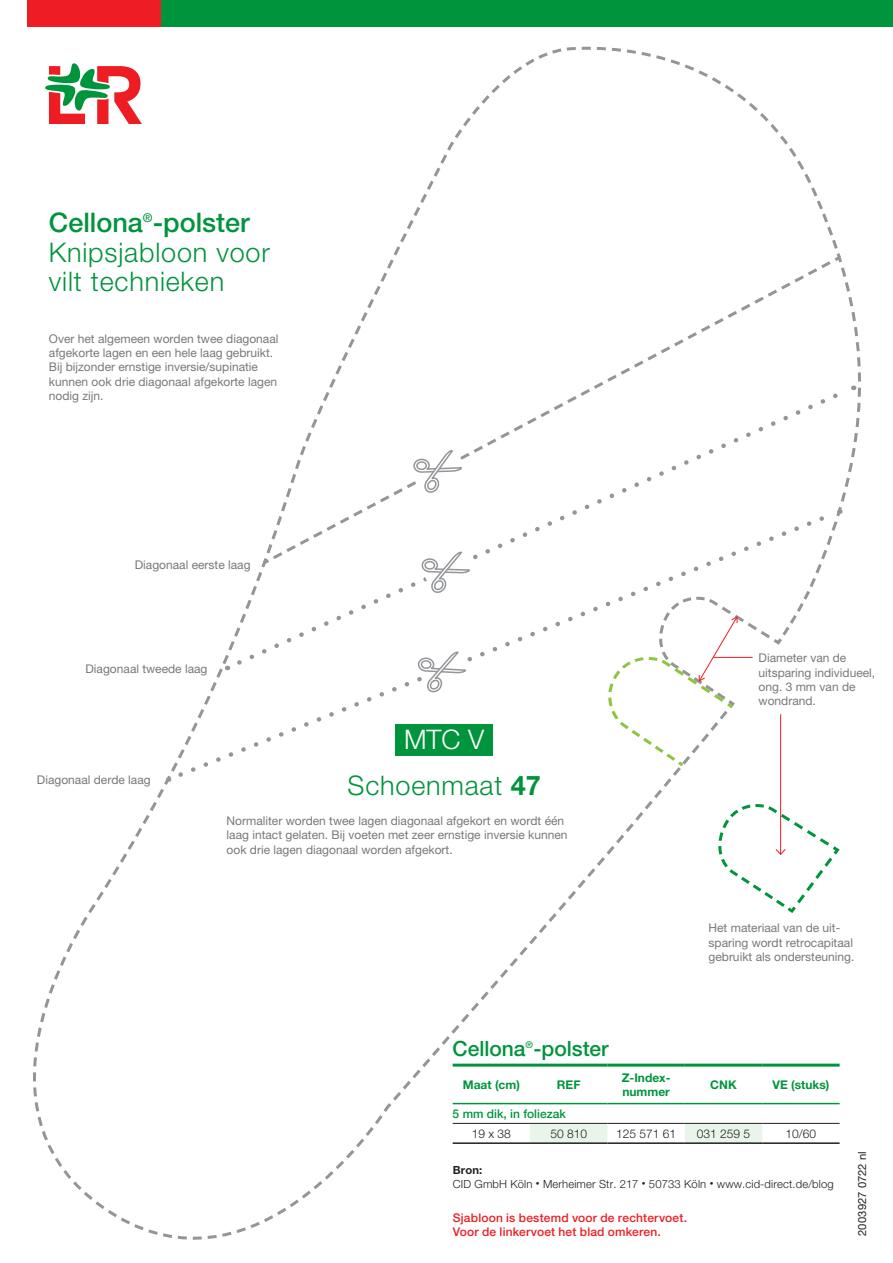
<style>
.page{position:relative;width:893px;height:1263px;background:#fff}
.page>*{position:absolute;margin:0;border:0;box-sizing:border-box;transform-origin:0 0}
.t1{font:300 27px/29.7px "Helvetica Neue LT Pro";letter-spacing:.03em;color:#00943d;text-align:center}
.t2{font:500 21px "Helvetica Neue LT Pro";color:#00943d}
.t3{font:12px/14.4px "Helvetica Neue LT Pro";color:#76787b}
.t4{font:500 12px/14.4px "Helvetica Neue LT Pro";letter-spacing:.015em;color:#ee1d23}
.t5{font:700 12px/13.5px "Helvetica Neue LT Pro";color:#00943d}
.t6{font:300 12px "Helvetica Neue LT Pro";color:#231f20}
.t7{font:500 12px "Helvetica Neue LT Pro";color:#00943d}
.t8{font:300 11.25px/13.6px "Helvetica Neue LT Pro";letter-spacing:.01em;color:#231f20}
.t9{font:11.25px "Helvetica Neue LT Pro";letter-spacing:.01em;color:#231f20}
.s1{font-weight:500}
.s2{color:#fff}
.s3{font-weight:700}
.s4{font-size:7.5px}
</style>
<div class="page">
<svg style="left:121px;top:1220px;width:148px;height:20px"></svg>
<svg style="left:33px;top:917px;width:52px;height:278px"></svg>
<svg style="left:175px;top:567px;width:641px;height:210px"></svg>
<svg style="left:812px;top:267px;width:49px;height:313px"></svg>
<div style="left:161px;top:0;width:732px;height:27px;background:#00943d"></div>
<div style="left:27px;top:0;width:134px;height:27px;background:#ee1d23"></div>
<svg style="left:45px;top:63px;width:97px;height:61px"></svg>
<div style="left:395px;top:724px;width:98px;height:31px;background:#00943d"></div>
<svg style="left:413px;top:567px;width:57px;height:156px"></svg>
<svg style="left:587px;top:587px;width:253px;height:326px"></svg>
<svg style="left:261px;top:46px;width:582px;height:521px"></svg>
<svg style="left:453px;top:1104px;width:387px;height:38px"></svg>
<hr style="left:453px;top:1063px;width:77px;height:3px;background:#00943d">
<hr style="left:530px;top:1063px;width:77px;height:3px;background:#00943d">
<hr style="left:607px;top:1063px;width:78px;height:3px;background:#00943d">
<hr style="left:685px;top:1063px;width:77px;height:3px;background:#00943d">
<hr style="left:762px;top:1063px;width:78px;height:3px;background:#00943d">
<hr style="left:453px;top:1103px;width:77px;height:1px;background:#00943d">
<hr style="left:530px;top:1103px;width:77px;height:1px;background:#00943d">
<hr style="left:607px;top:1103px;width:78px;height:1px;background:#00943d">
<hr style="left:685px;top:1103px;width:77px;height:1px;background:#00943d">
<hr style="left:762px;top:1103px;width:78px;height:1px;background:#00943d">
<hr style="left:453px;top:1142px;width:77px;height:2px;background:#231f20">
<hr style="left:530px;top:1142px;width:77px;height:2px;background:#231f20">
<hr style="left:607px;top:1142px;width:78px;height:2px;background:#231f20">
<hr style="left:685px;top:1142px;width:77px;height:2px;background:#231f20">
<hr style="left:762px;top:1142px;width:78px;height:2px;background:#231f20">
<hr style="left:453px;top:1123px;width:77px;height:1px;background:#231f20">
<hr style="left:530px;top:1123px;width:77px;height:1px;background:#231f20">
<hr style="left:607px;top:1123px;width:78px;height:1px;background:#231f20">
<hr style="left:685px;top:1123px;width:77px;height:1px;background:#231f20">
<hr style="left:762px;top:1123px;width:78px;height:1px;background:#231f20">
<h1 class="t1" style="left:49px;top:207px;width:222px;text-align:left"><span class="s1">Cellona</span><sup>®</sup><span class="s1">-polster<br></span>Knipsjabloon voor vilt technieken</h1>
<p class="t3" style="left:49px;top:331px;width:231px">Over het algemeen worden twee diagonaal afgekorte lagen en een hele laag gebruikt.<br>Bij bijzonder ernstige inversie/supinatie kunnen ook drie diagonaal afgekorte lagen nodig zijn.</p>
<p class="t3" style="left:135px;top:557px;width:117px">Diagonaal eerste laag</p>
<p class="t3" style="left:86px;top:662px;width:123px">Diagonaal tweede laag</p>
<p class="t3" style="left:37px;top:772px;width:115px">Diagonaal derde laag</p>
<h1 class="t1" style="left:348px;top:716px;width:195px;line-height:45.9px"><span class="s2">MTC V<br></span>Schoenmaat <span class="s3">47</span></h1>
<p class="t3" style="left:227px;top:813px;width:342px">Normaliter worden twee lagen diagonaal afgekort en wordt één laag intact gelaten. Bij voeten met zeer ernstige inversie kunnen ook drie lagen diagonaal worden afgekort.</p>
<p class="t3" style="left:759px;top:650px;width:118px">Diameter van de uitsparing individueel, ong. 3 mm van de wondrand.</p>
<p class="t3" style="left:708px;top:921px;width:147px">Het materiaal van de uit&shy;sparing wordt retrocapitaal gebruikt als ondersteuning.</p>
<h2 class="t2" style="left:453px;top:1036px;width:157px">Cellona<sup>®</sup>-polster</h2>
<p class="t5" style="left:463px;top:1078px;width:59px">Maat (cm)</p>
<p class="t5" style="left:557px;top:1078px;width:25px">REF</p>
<p class="t5" style="left:622px;top:1071px;width:50px">Z-Index&shy;nummer</p>
<p class="t5" style="left:710px;top:1078px;width:28px">CNK</p>
<p class="t5" style="left:772px;top:1078px;width:58px">VE (stuks)</p>
<p class="t7" style="left:453px;top:1106px;width:115px">5 mm dik, in foliezak</p>
<p class="t6" style="left:472px;top:1126px;width:41px">19 x 38</p>
<p class="t6" style="left:550px;top:1126px;width:38px">50 810</p>
<p class="t6" style="left:616px;top:1126px;width:62px">125 571 61</p>
<p class="t6" style="left:697px;top:1126px;width:55px">031 259 5</p>
<p class="t6" style="left:786px;top:1126px;width:32px">10/60</p>
<p class="t8" style="left:453px;top:1163px;width:382px"><span class="s3">Bron:<br></span>CID GmbH Köln <span class="s4">•</span> Merheimer Str. 217 <span class="s4">•</span> 50733 Köln <span class="s4">•</span> www.cid-direct.de/blog</p>
<p class="t4" style="left:453px;top:1210px;width:236px">Sjabloon is bestemd voor de rechtervoet.<br>Voor de linkervoet het blad omkeren.</p>
<p class="t9" style="left:855px;top:1236px;width:86px;rotate:-90deg">2003927 0722 nl</p>
</div>
